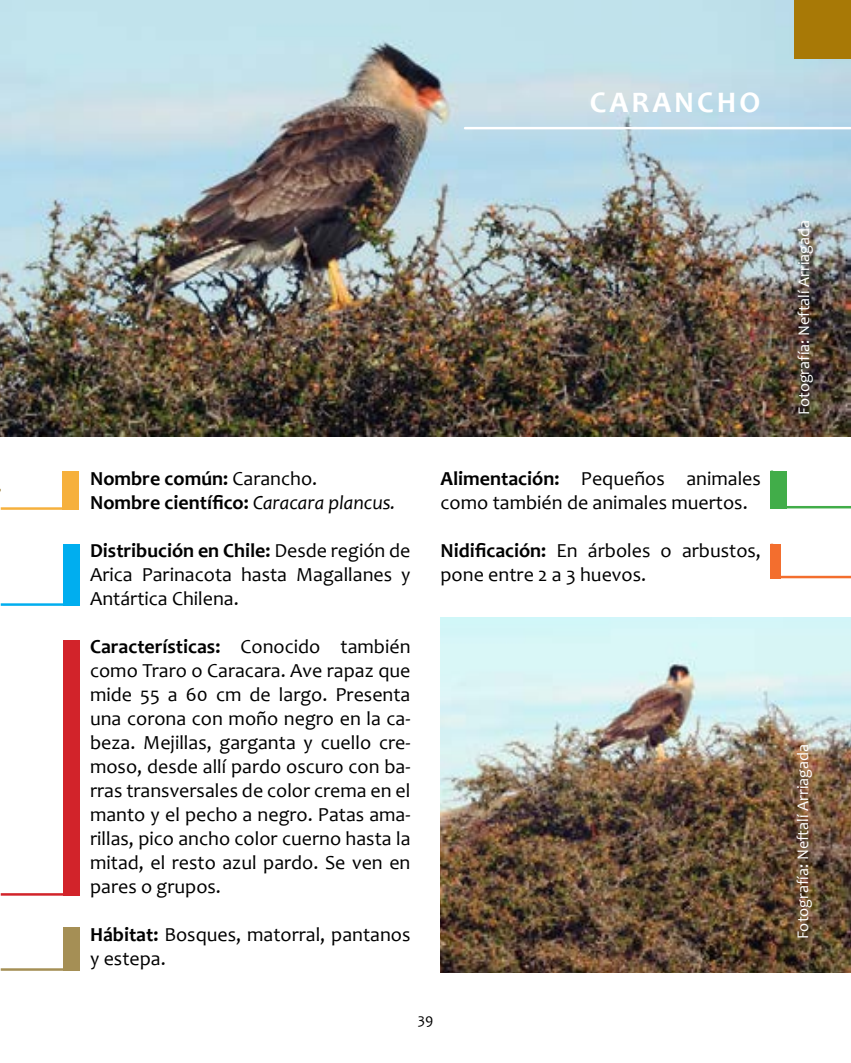
<style>
.page{position:relative;width:851px;height:1063px;background:#fff}
.page>*{position:absolute;margin:0;border:0;box-sizing:border-box;transform-origin:0 0}
.t1{font:700 30px "Candara";letter-spacing:.1em;color:#fff}
.t2{font:20px/24px "Candara";color:#000}
.t3{font:700 20px/24px "Candara";color:#000}
.t4{font:16.25px "Candara";color:#fff}
.t5{font:15px "Candara";color:#000}
.s1{font-weight:400}
.s2{font-weight:400;font-style:italic}
.s3{font-weight:700}
</style>
<div class="page">
<img style="left:0;top:1px;width:850px;height:435px">
<hr style="left:465px;top:127px;width:385px;height:2px;background:#fff">
<img style="left:440px;top:617px;width:410px;height:356px">
<div style="left:794px;top:0;width:56px;height:58px;background:#a87906"></div>
<svg style="left:770px;top:470px;width:80px;height:39px"></svg>
<svg style="left:770px;top:543px;width:80px;height:36px"></svg>
<div style="left:770px;top:471px;width:17px;height:37px;background:#41ad49"></div>
<div style="left:770px;top:544px;width:10px;height:34px;background:#f36e2e"></div>
<svg style="left:0;top:488px;width:62px;height:22px"></svg>
<svg style="left:0;top:603px;width:63px;height:3px"></svg>
<svg style="left:0;top:640px;width:80px;height:256px"></svg>
<svg style="left:0;top:927px;width:80px;height:44px"></svg>
<div style="left:62px;top:471px;width:17px;height:39px;background:#f6b03c"></div>
<div style="left:63px;top:544px;width:17px;height:62px;background:#00aeef"></div>
<div style="left:63px;top:641px;width:17px;height:255px;background:#d2232a"></div>
<div style="left:63px;top:928px;width:17px;height:43px;background:#a58f55"></div>
<h1 class="t1" style="left:590px;top:84px;width:172px">CARANCHO</h1>
<p class="t3" style="left:90px;top:466px;width:307px">Nombre común: <span class="s1">Carancho.<br></span>Nombre científico: <span class="s2">Caracara plancus.</span></p>
<p class="t2" style="left:90px;top:538px;width:322px;text-align:justify"><span class="s3">Distribución en Chile:</span> Desde región de Arica Parinacota hasta Magallanes y Antártica Chilena.</p>
<p class="t2" style="left:90px;top:634px;width:322px;text-align:justify"><span class="s3">Características:</span> Conocido también como Traro o Caracara. Ave rapaz que mide 55 a 60 cm de largo. Presenta una corona con moño negro en la ca&shy;beza. Mejillas, garganta y cuello cre&shy;moso, desde allí pardo oscuro con ba&shy;rras transversales de color crema en el manto y el pecho a negro. Patas ama&shy;rillas, pico ancho color cuerno hasta la mitad, el resto azul pardo. Se ven en pares o grupos.</p>
<p class="t2" style="left:90px;top:922px;width:322px"><span class="s3">Hábitat:</span> Bosques, matorral, pantanos y estepa.</p>
<p class="t2" style="left:440px;top:466px;width:322px"><span class="s3">Alimentación:</span> Pequeños animales como también de animales muertos.</p>
<p class="t2" style="left:440px;top:538px;width:322px"><span class="s3">Nidificación:</span> En árboles o arbustos, pone entre 2 a 3 huevos.</p>
<p class="t5" style="left:417px;top:1010px;width:17px">39</p>
<p class="t4" style="left:793px;top:415px;width:197px;rotate:-90deg">Fotografía: Neftalí Arriagada</p>
<p class="t4" style="left:792px;top:939px;width:197px;rotate:-90deg">Fotografía: Neftalí Arriagada</p>
</div>
